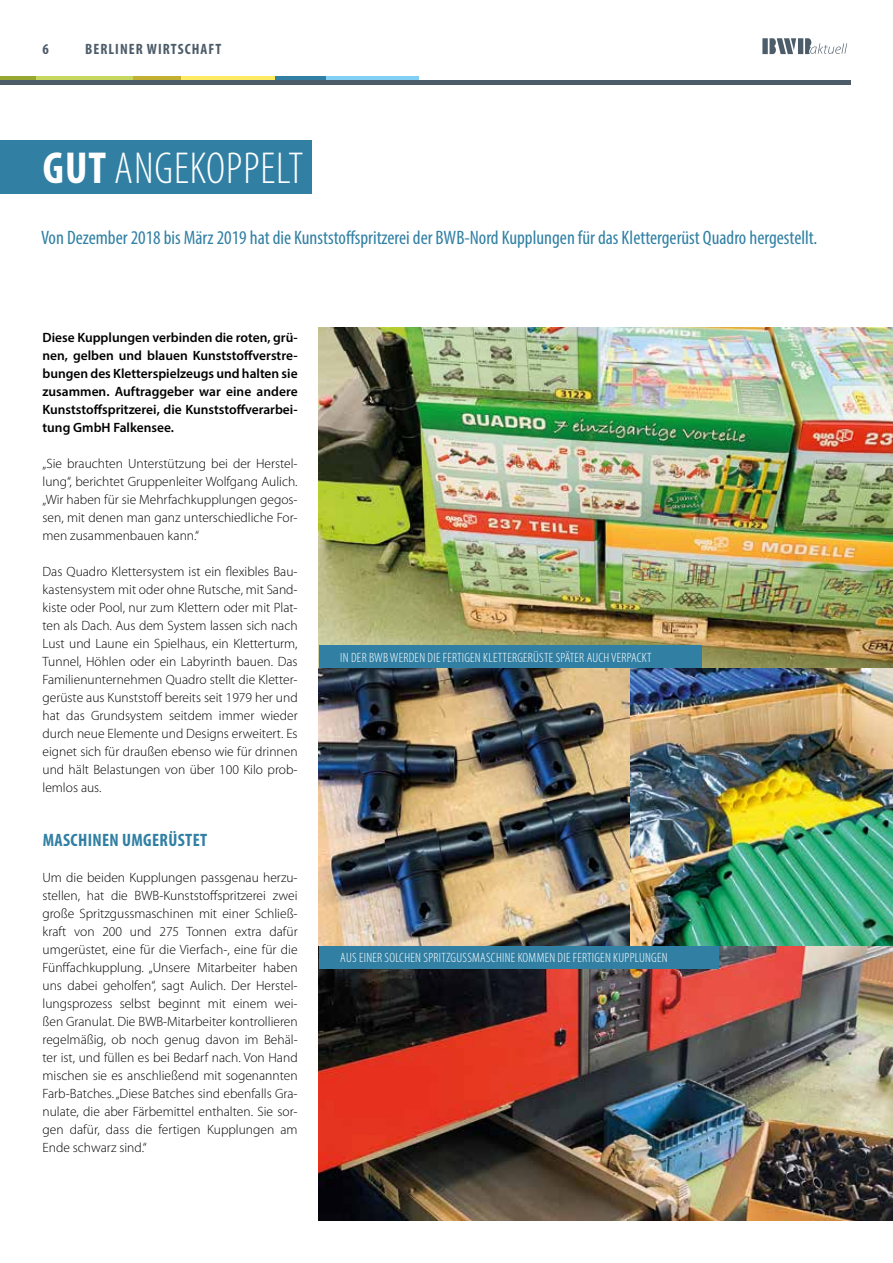
<style>
.page{position:relative;width:893px;height:1263px;background:#fff}
.page>*{position:absolute;margin:0;border:0;box-sizing:border-box;transform-origin:0 0}
.t1{font:300 condensed 45px "Myriad Pro";letter-spacing:.02em;color:#fff}
.t2{font:condensed 19.5px "Myriad Pro";color:#3180a4}
.t3{font:700 condensed 18px "Myriad Pro";letter-spacing:.02em;color:#3180a4}
.t4{font:700 condensed 15px "Myriad Pro";letter-spacing:.07em;color:#4d5c69}
.t5{font:300 13.5px/18px "Myriad Pro";color:#000;text-align:justify}
.t6{font:600 13.5px/18px "Myriad Pro";color:#000;text-align:justify}
.t7{font:300 condensed 13.5px "Myriad Pro";letter-spacing:.02em;color:#fff}
.s1{font-weight:700}
</style>
<div class="page">
<svg style="left:326px;top:77px;width:93px;height:4px"></svg>
<svg style="left:275px;top:77px;width:51px;height:4px"></svg>
<svg style="left:181px;top:77px;width:94px;height:4px"></svg>
<svg style="left:133px;top:77px;width:48px;height:4px"></svg>
<svg style="left:36px;top:77px;width:97px;height:4px"></svg>
<svg style="left:0;top:77px;width:36px;height:4px"></svg>
<hr style="left:0;top:81px;width:850px;height:4px;background:#4d5c69">
<svg style="left:762px;top:38px;width:85px;height:17px"></svg>
<div style="left:0;top:140px;width:312px;height:54px;background:#3180a4"></div>
<img style="left:319px;top:327px;width:574px;height:893px">
<div style="left:319px;top:946px;width:400px;height:22px;background:#3180a4"></div>
<div style="left:319px;top:645px;width:383px;height:23px;background:#3180a4"></div>
<p class="t4" style="left:43px;top:39px;width:8px">6</p>
<p class="t4" style="left:85px;top:39px;width:138px">BERLINER WIRTSCHAFT</p>
<h1 class="t1" style="left:43px;top:141px;width:262px"><span class="s1">GUT</span> ANGEKOPPELT</h1>
<h2 class="t2" style="left:41px;top:226px;width:778px">Von Dezember 2018 bis März 2019 hat die Kunststoffspritzerei der BWB-Nord Kupplungen für das Klettergerüst Quadro hergestellt.</h2>
<p class="t6" style="left:43px;top:328px;width:257px">Diese Kupplungen verbinden die roten, grü&shy;nen, gelben und blauen Kunststoffverstre&shy;bungen des Kletterspielzeugs und halten sie zusammen. Auftraggeber war eine andere Kunststoffspritzerei, die Kunststoffverarbei&shy;tung GmbH Falkensee.</p>
<p class="t5" style="left:43px;top:454px;width:257px">„Sie brauchten Unterstützung bei der Herstel&shy;lung“, berichtet Gruppenleiter Wolfgang Aulich. „Wir haben für sie Mehrfachkupplungen gegos&shy;sen, mit denen man ganz unterschiedliche For&shy;men zusammenbauen kann.“</p>
<p class="t5" style="left:43px;top:562px;width:257px">Das Quadro Klettersystem ist ein flexibles Bau&shy;kastensystem mit oder ohne Rutsche, mit Sand&shy;kiste oder Pool, nur zum Klettern oder mit Plat&shy;ten als Dach. Aus dem System lassen sich nach Lust und Laune ein Spielhaus, ein Kletterturm, Tunnel, Höhlen oder ein Labyrinth bauen. Das Familienunternehmen Quadro stellt die Kletter&shy;gerüste aus Kunststoff bereits seit 1979 her und hat das Grundsystem seitdem immer wieder durch neue Elemente und Designs erweitert. Es eignet sich für draußen ebenso wie für drinnen und hält Belastungen von über 100 Kilo prob&shy;lemlos aus.</p>
<h3 class="t3" style="left:43px;top:829px;width:166px">MASCHINEN UMGERÜSTET</h3>
<p class="t5" style="left:43px;top:868px;width:257px">Um die beiden Kupplungen passgenau herzu&shy;stellen, hat die BWB-Kunststoffspritzerei zwei große Spritzgussmaschinen mit einer Schließ&shy;kraft von 200 und 275 Tonnen extra dafür umgerüstet, eine für die Vierfach-, eine für die Fünffachkupplung. „Unsere Mitarbeiter haben uns dabei geholfen“, sagt Aulich. Der Herstel&shy;lungsprozess selbst beginnt mit einem wei&shy;ßen Granulat. Die BWB-Mitarbeiter kontrollieren regelmäßig, ob noch genug davon im Behäl&shy;ter ist, und füllen es bei Bedarf nach. Von Hand mischen sie es anschließend mit sogenannten Farb-Batches. „Diese Batches sind ebenfalls Gra&shy;nulate, die aber Färbemittel enthalten. Sie sor&shy;gen dafür, dass die fertigen Kupplungen am Ende schwarz sind.“</p>
<p class="t7" style="left:340px;top:649px;width:313px">IN DER BWB WERDEN DIE FERTIGEN KLETTERGERÜSTE SPÄTER AUCH VERPACKT</p>
<p class="t7" style="left:340px;top:950px;width:329px">AUS EINER SOLCHEN SPRITZGUSSMASCHINE KOMMEN DIE FERTIGEN KUPPLUNGEN</p>
</div>
